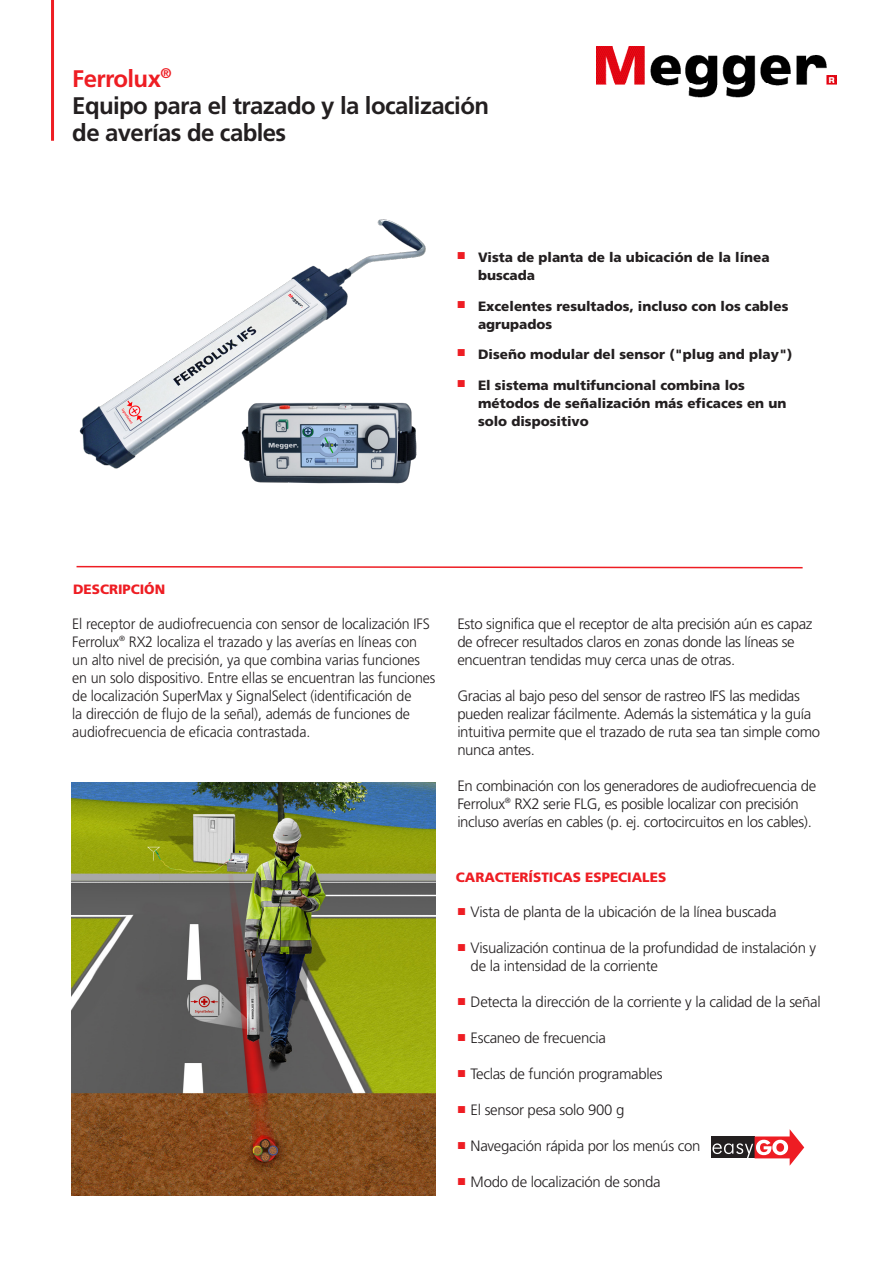
<style>
.page{position:relative;width:893px;height:1263px;background:#fff}
.page>*{position:absolute;margin:0;border:0;box-sizing:border-box;transform-origin:0 0}
.Product_Description{font:700 24px/27px "Frutiger LT Pro";letter-spacing:-.025em;color:#231f20}
.Product_Name{font:700 24px "Frutiger LT Pro";letter-spacing:-.025em;color:#ee1d23}
.Body_Bullets{font:300 15px/18px "Frutiger LT Pro";letter-spacing:-.02em;color:#231f20}
.Body_Bullets-2{font:300 15px/18px "Frutiger LT Pro";letter-spacing:-.02em;color:#231f20;scale:.95 1}
.t1{font:900 13.5px/18px "Frutiger LT Pro";color:#231f20}
.Red_Body_Heading{font:900 13.5px "Frutiger LT Pro";color:#ee1d23}
.s1{font-family:"Arial";font-weight:400;color:#ee1d23}
</style>
<div class="page">
<hr style="left:51px;top:0;width:3px;height:141px;background:#ee1d23">
<img style="left:596px;top:47px;width:240px;height:51px">
<svg style="left:76px;top:565px;width:727px;height:4px"></svg>
<div style="left:711px;top:1136px;width:44px;height:22px;background:#231f20"></div>
<svg style="left:712px;top:1129px;width:92px;height:37px"></svg>
<img style="left:71px;top:783px;width:364px;height:413px">
<img style="left:79px;top:219px;width:347px;height:250px">
<img style="left:236px;top:396px;width:188px;height:88px">
<p class="Product_Name" style="left:72px;top:64px;width:101px">Ferrolux<sup>®</sup></p>
<p class="Product_Description" style="left:72px;top:92px;width:418px">Equipo para el trazado y la localización de averías de cables</p>
<p class="t1" style="left:478px;top:248px;width:293px;text-indent:-21px"><sup>■</sup> Vista de planta de la ubicación de la línea buscada</p>
<p class="t1" style="left:478px;top:297px;width:312px;text-indent:-21px"><sup>■</sup> Excelentes resultados, incluso con los cables agrupados</p>
<p class="t1" style="left:457px;top:346px;width:337px"><sup>■</sup> Diseño modular del sensor ("plug and play")</p>
<p class="t1" style="left:478px;top:376px;width:310px;text-indent:-21px"><sup>■</sup> El sistema multifuncional combina los métodos de señalización más eficaces en un solo dispositivo</p>
<p class="Red_Body_Heading" style="left:73px;top:581px;width:94px">DESCRIPCIÓN</p>
<p class="Body_Bullets-2" style="left:72px;top:614px;width:384px">El receptor de audiofrecuencia con sensor de localización IFS Ferrolux<sup>®</sup> RX2 localiza el trazado y las averías en líneas con un alto nivel de precisión, ya que combina varias funciones en un solo dispositivo. Entre ellas se encuentran las funciones de localización SuperMax y SignalSelect (identificación de<br>la dirección de flujo de la señal), además de funciones de audiofrecuencia de eficacia contrastada.</p>
<p class="Body_Bullets" style="left:457px;top:614px;width:357px">Esto significa que el receptor de alta precisión aún es capaz de ofrecer resultados claros en zonas donde las líneas se encuentran tendidas muy cerca unas de otras.</p>
<p class="Body_Bullets" style="left:457px;top:686px;width:364px">Gracias al bajo peso del sensor de rastreo IFS las medidas pueden realizar fácilmente. Además la sistemática y la guía intuitiva permite que el trazado de ruta sea tan simple como nunca antes.</p>
<p class="Body_Bullets" style="left:457px;top:776px;width:360px">En combinación con los generadores de audiofrecuencia de<br>Ferrolux<sup>®</sup> RX2 serie FLG, es posible localizar con precisión incluso averías en cables (p. ej. cortocircuitos en los cables).</p>
<p class="Red_Body_Heading" style="left:456px;top:869px;width:212px">CARACTERÍSTICAS ESPECIALES</p>
<p class="Body_Bullets" style="left:457px;top:902px;width:321px"><span class="s1">■</span> Vista de planta de la ubicación de la línea buscada</p>
<p class="Body_Bullets" style="left:471px;top:938px;width:347px;text-indent:-14px"><span class="s1">■</span> Visualización continua de la profundidad de instalación y de la intensidad de la corriente</p>
<p class="Body_Bullets" style="left:457px;top:992px;width:365px"><span class="s1">■</span> Detecta la dirección de la corriente y la calidad de la señal</p>
<p class="Body_Bullets" style="left:457px;top:1028px;width:150px"><span class="s1">■</span> Escaneo de frecuencia</p>
<p class="Body_Bullets" style="left:457px;top:1064px;width:207px"><span class="s1">■</span> Teclas de función programables</p>
<p class="Body_Bullets" style="left:457px;top:1100px;width:169px"><span class="s1">■</span> El sensor pesa solo 900 g</p>
<p class="Body_Bullets" style="left:457px;top:1136px;width:245px"><span class="s1">■</span> Navegación rápida por los menús con</p>
<p class="Body_Bullets" style="left:457px;top:1172px;width:205px"><span class="s1">■</span> Modo de localización de sonda</p>
</div>
